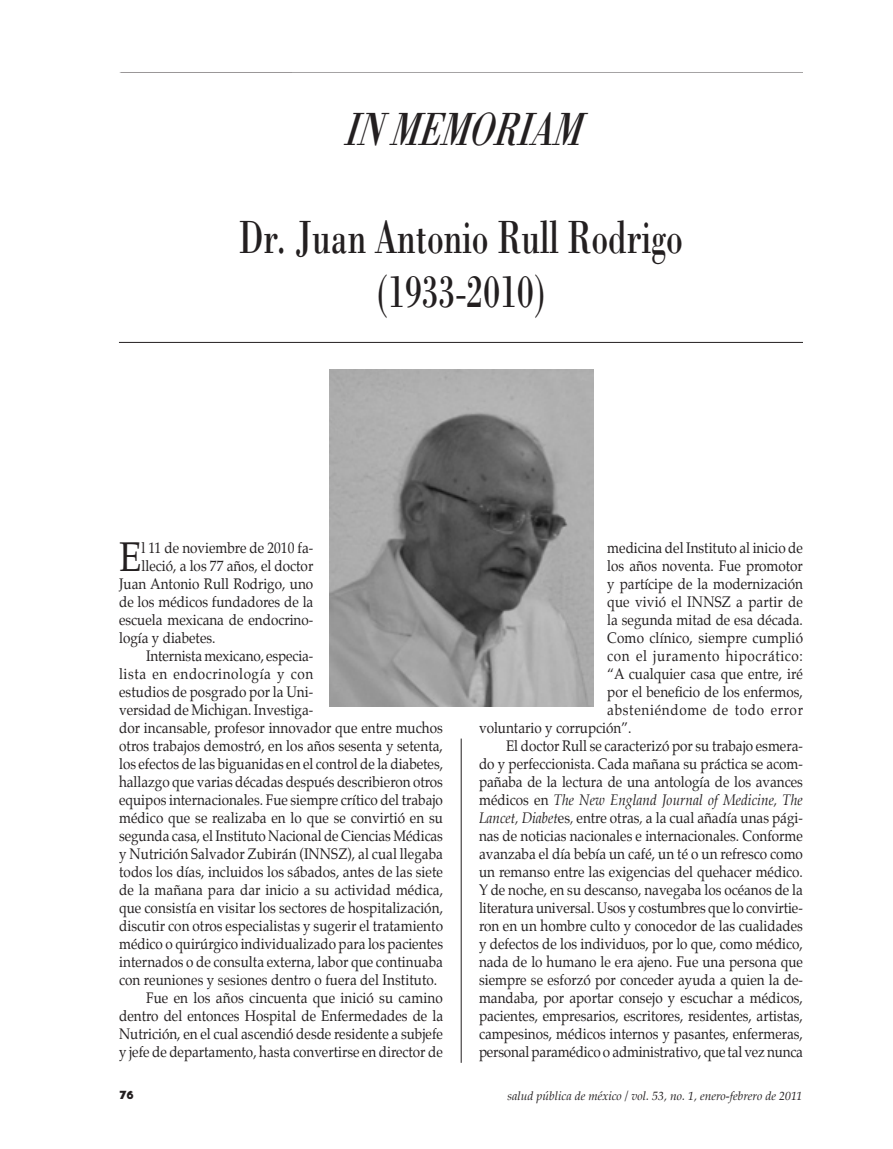
<style>
.page{position:relative;width:893px;height:1149px;background:#fff}
.page>*{position:absolute;margin:0;border:0;box-sizing:border-box;transform-origin:0 0}
.TÍTULO{font:48px "Bodoni";color:#231f20;scale:.7 1}
.TÍTULO-2{font:italic 48px "Bodoni";color:#231f20;scale:.7 1}
.TEXTO{font:40.8px "Palatino";color:#231f20;scale:.9 1}
.TEXTO-2{font:15px/18px "Palatino";color:#231f20;text-align:justify;scale:.9 1}
.TEXTO-3{font:15px "Palatino";letter-spacing:.045em;color:#231f20;scale:.9 1}
.TEXTO-4{font:15px "Palatino";letter-spacing:.05em;color:#231f20;scale:.9 1}
.CUADROS{font:italic 12px "Palatino";color:#231f20}
.CUADROS-2{font:800 12px "Gill Sans";color:#231f20;scale:.9 1}
.s1{font-style:italic}
</style>
<div class="page">
<hr style="left:120px;top:72px;width:683px;height:1px;background:#231f20">
<hr style="left:461px;top:738px;width:1px;height:324px;background:#231f20">
<hr style="left:119px;top:342px;width:684px;height:1px;background:#231f20">
<img style="left:330px;top:369px;width:263px;height:337px">
<p class="TÍTULO-2" style="left:343px;top:100px;width:363px">INMEMORIAM</p>
<p class="TÍTULO" style="left:239px;top:208px;width:635px">Dr. Juan Antonio Rull Rodrigo</p>
<p class="TÍTULO" style="left:377px;top:262px;width:241px">(1933-2010)</p>
<p class="TEXTO" style="left:119px;top:530px;width:26px">E</p>
<p class="TEXTO-2" style="left:142px;top:539px;width:192px">l 11 de noviembre de 2010 fa-</p>
<p class="TEXTO-2" style="left:142px;top:557px;width:192px">lleció, a los 77 años, el doctor</p>
<p class="TEXTO-2" style="left:119px;top:575px;width:217px">Juan Antonio Rull Rodrigo, uno</p>
<p class="TEXTO-2" style="left:119px;top:593px;width:217px">de los médicos fundadores de la</p>
<p class="TEXTO-2" style="left:119px;top:611px;width:217px">escuela mexicana de endocrino-</p>
<p class="TEXTO-2" style="left:119px;top:629px;width:109px">logía y diabetes.</p>
<p class="TEXTO-2" style="left:119px;top:647px;width:362px;text-align:left;text-indent:27px">Internista mexicano, especia-<br>lista en endocrinología y con<br>estudios de posgrado por la Uni-<br>versidad de Michigan. Investiga-<br>dor incansable, profesor innovador que entre muchos otros trabajos demostró, en los años sesenta y setenta, los efectos de las biguanidas en el control de la diabetes, hallazgo que varias décadas después describieron otros equipos internacionales. Fue siempre crítico del trabajo médico que se realizaba en lo que se convirtió en su segunda casa, el Instituto Nacional de Ciencias Médicas y Nutrición Salvador Zubirán (INNSZ), al cual llegaba todos los días, incluidos los sábados, antes de las siete de la mañana para dar inicio a su actividad médica, que consistía en visitar los sectores de hospitalización, discutir con otros especialistas y sugerir el tratamiento médico o quirúrgico individualizado para los pacientes internados o de consulta externa, labor que continuaba con reuniones y sesiones dentro o fuera del Instituto.</p>
<p class="TEXTO-2" style="left:119px;top:989px;width:362px;text-indent:27px">Fue en los años cincuenta que inició su camino dentro del entonces Hospital de Enfermedades de la Nutrición, en el cual ascendió desde residente a subjefe y jefe de departamento, hasta convertirse en director de</p>
<p class="TEXTO-2" style="left:607px;top:539px;width:219px">medicina del Instituto al inicio de</p>
<p class="TEXTO-2" style="left:607px;top:557px;width:219px">los años noventa. Fue promotor</p>
<p class="TEXTO-2" style="left:607px;top:575px;width:219px">y partícipe de la modernización</p>
<p class="TEXTO-2" style="left:607px;top:593px;width:219px">que vivió el INNSZ a partir de</p>
<p class="TEXTO-2" style="left:607px;top:611px;width:219px">la segunda mitad de esa década.</p>
<p class="TEXTO-2" style="left:607px;top:629px;width:219px">Como clínico, siempre cumplió</p>
<p class="TEXTO-3" style="left:607px;top:645px;width:219px">con el juramento hipocrático:</p>
<p class="TEXTO-2" style="left:607px;top:665px;width:219px">“A cualquier casa que entre, iré</p>
<p class="TEXTO-2" style="left:607px;top:683px;width:219px">por el beneficio de los enfermos,</p>
<p class="TEXTO-4" style="left:607px;top:699px;width:219px">absteniéndome de todo error</p>
<p class="TEXTO-2" style="left:479px;top:719px;width:171px">voluntario y corrupción”.</p>
<p class="TEXTO-2" style="left:479px;top:737px;width:361px;text-indent:27px">El doctor Rull se caracterizó por su trabajo esmera&shy;do y perfeccionista. Cada mañana su práctica se acom&shy;pañaba de la lectura de una antología de los avances médicos en <span class="s1">The New England Journal of Medicine, The Lancet, Diabet</span>es<span class="s1">,</span> entre otras<span class="s1">,</span> a la cual añadía unas pági&shy;nas de noticias nacionales e internacionales. Conforme avanzaba el día bebía un café, un té o un refresco como un remanso entre las exigencias del quehacer médico.<br>Y de noche, en su descanso, navegaba los océanos de la literatura universal. Usos y costumbres que lo convirtie&shy;ron en un hombre culto y conocedor de las cualidades y defectos de los individuos, por lo que, como médico, nada de lo humano le era ajeno. Fue una persona que siempre se esforzó por conceder ayuda a quien la de&shy;mandaba, por aportar consejo y escuchar a médicos, pacientes, empresarios, escritores, residentes, artistas, campesinos, médicos internos y pasantes, enfermeras, personal paramédico o administrativo, que tal vez nunca</p>
<p class="CUADROS-2" style="left:119px;top:1087px;width:18px">76</p>
<p class="CUADROS" style="left:508px;top:1088px;width:296px">salud pública de méxico / vol. 53, no. 1, enero-febrero de 2011</p>
</div>
